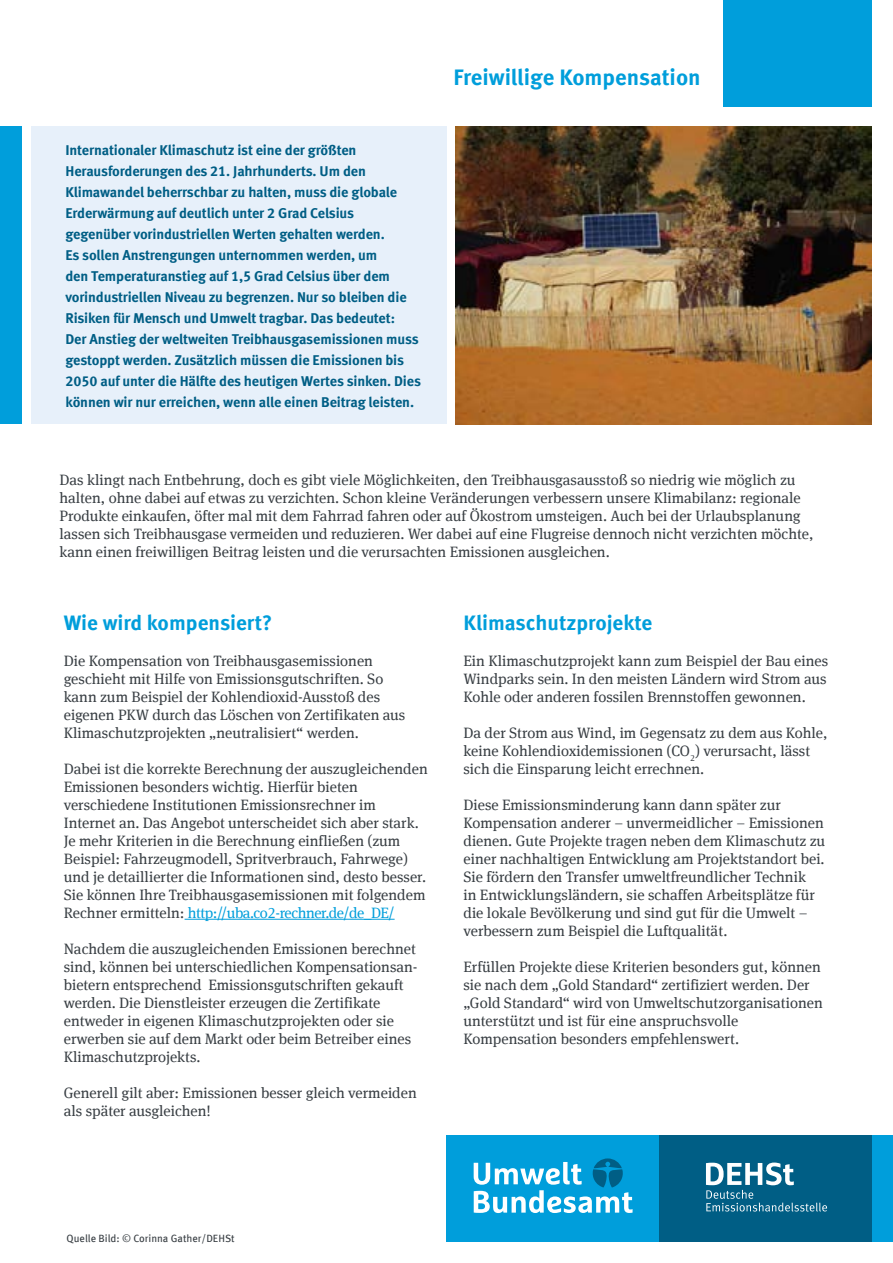
<style>
.page{position:relative;width:893px;height:1263px;background:#fff}
.page>*{position:absolute;margin:0;border:0;box-sizing:border-box;transform-origin:0 0}
.t1{font:700 22.5px "Meta Offc";color:#009edb}
.t2{font:700 21px "Meta Offc";color:#009edb}
.t3{font:15px/18px "Meta Serif Offc";color:#373d42}
.t4{font:700 14.25px/21px "Meta Offc";letter-spacing:-.01em;color:#005e85}
.t5{font:10.5px "Meta Offc";color:#373d42}
.s1{color:#009edb}
</style>
<div class="page">
<div style="left:31px;top:126px;width:415px;height:298px;background:#e7f0fa"></div>
<hr style="left:185px;top:919px;width:210px;height:1px;background:#009edb">
<img style="left:455px;top:126px;width:417px;height:298px">
<div style="left:0;top:126px;width:21px;height:298px;background:#009edb"></div>
<div style="left:723px;top:0;width:149px;height:106px;background:#009edb"></div>
<div style="left:447px;top:1135px;width:446px;height:106px;background:#009edb"></div>
<div style="left:659px;top:1135px;width:213px;height:106px;background:#005e85"></div>
<svg style="left:474px;top:1158px;width:159px;height:55px"></svg>
<svg style="left:706px;top:1162px;width:121px;height:49px"></svg>
<p class="t4" style="left:65px;top:140px;width:357px">Internationaler Klimaschutz ist eine der größten Herausforderungen des 21. Jahrhunderts. Um den Klimawandel beherrschbar zu halten, muss die globale Erderwärmung auf deutlich unter 2 Grad Celsius gegenüber vorindustriellen Werten gehalten werden.<br>Es sollen Anstrengungen unternommen werden, um<br>den Temperaturanstieg auf 1,5 Grad Celsius über dem vorindustriellen Niveau zu begrenzen. Nur so bleiben die Risiken für Mensch und Umwelt tragbar. Das bedeutet:<br>Der Anstieg der weltweiten Treibhausgasemissionen muss gestoppt werden. Zusätzlich müssen die Emissionen bis 2050 auf unter die Hälfte des heutigen Wertes sinken. Dies können wir nur erreichen, wenn alle einen Beitrag leisten.</p>
<h1 class="t1" style="left:453px;top:64px;width:249px">Freiwillige Kompensation</h1>
<p class="t3" style="left:60px;top:471px;width:755px">Das klingt nach Entbehrung, doch es gibt viele Möglichkeiten, den Treibhausgasausstoß so niedrig wie möglich zu halten, ohne dabei auf etwas zu verzichten. Schon kleine Veränderungen verbessern unsere Klimabilanz: regionale Produkte einkaufen, öfter mal mit dem Fahrrad fahren oder auf Ökostrom umsteigen. Auch bei der Urlaubsplanung lassen sich Treibhausgase vermeiden und reduzieren. Wer dabei auf eine Flugreise dennoch nicht verzichten möchte, kann einen freiwilligen Beitrag leisten und die verursachten Emissionen ausgleichen.</p>
<h1 class="t2" style="left:64px;top:610px;width:210px">Wie wird kompensiert?</h1>
<p class="t3" style="left:64px;top:652px;width:343px">Die Kompensation von Treibhausgasemissionen geschieht mit Hilfe von Emissionsgutschriften. So kann zum Beispiel der Kohlendioxid-Ausstoß des eigenen PKW durch das Löschen von Zertifikaten aus Klimaschutzprojekten „neutralisiert“ werden.</p>
<p class="t3" style="left:64px;top:760px;width:365px">Dabei ist die korrekte Berechnung der auszugleichenden Emissionen besonders wichtig. Hierfür bieten verschiedene Institutionen Emissionsrechner im Internet an. Das Angebot unterscheidet sich aber stark.<br>Je mehr Kriterien in die Berechnung einfließen (zum Beispiel: Fahrzeugmodell, Spritverbrauch, Fahrwege) und je detaillierter die Informationen sind, desto besser.<br>Sie können Ihre Treibhausgasemissionen mit folgendem Rechner ermitteln: <span class="s1">http://uba.co2-rechner.de/de_DE/</span></p>
<p class="t3" style="left:64px;top:940px;width:354px">Nachdem die auszugleichenden Emissionen berechnet sind, können bei unterschiedlichen Kompensationsan&shy;bietern entsprechend Emissionsgutschriften gekauft werden. Die Dienstleister erzeugen die Zertifikate entweder in eigenen Klimaschutzprojekten oder sie erwerben sie auf dem Markt oder beim Betreiber eines Klimaschutzprojekts.</p>
<p class="t3" style="left:64px;top:1084px;width:354px">Generell gilt aber: Emissionen besser gleich vermeiden als später ausgleichen!</p>
<h1 class="t2" style="left:463px;top:610px;width:190px">Klimaschutzprojekte</h1>
<p class="t3" style="left:463px;top:652px;width:366px;text-align:justify">Ein Klimaschutzprojekt kann zum Beispiel der Bau eines Windparks sein. In den meisten Ländern wird Strom aus Kohle oder anderen fossilen Brennstoffen gewonnen.</p>
<p class="t3" style="left:463px;top:724px;width:366px">Da der Strom aus Wind, im Gegensatz zu dem aus Kohle, keine Kohlendioxidemissionen (CO<sub>2</sub>) verursacht, lässt sich die Einsparung leicht errechnen.</p>
<p class="t3" style="left:463px;top:796px;width:363px">Diese Emissionsminderung kann dann später zur Kompensation anderer – unvermeidlicher – Emissionen dienen. Gute Projekte tragen neben dem Klimaschutz zu einer nachhaltigen Entwicklung am Projektstandort bei.<br>Sie fördern den Transfer umweltfreundlicher Technik<br>in Entwicklungsländern, sie schaffen Arbeitsplätze für die lokale Bevölkerung und sind gut für die Umwelt – verbessern zum Beispiel die Luftqualität.</p>
<p class="t3" style="left:463px;top:958px;width:361px">Erfüllen Projekte diese Kriterien besonders gut, können sie nach dem „Gold Standard“ zertifiziert werden. Der „Gold Standard“ wird von Umweltschutzorganisationen unterstützt und ist für eine anspruchsvolle Kompensation besonders empfehlenswert.</p>
<p class="t5" style="left:67px;top:1232px;width:170px">Quelle Bild: © Corinna Gather/DEHSt</p>
</div>
